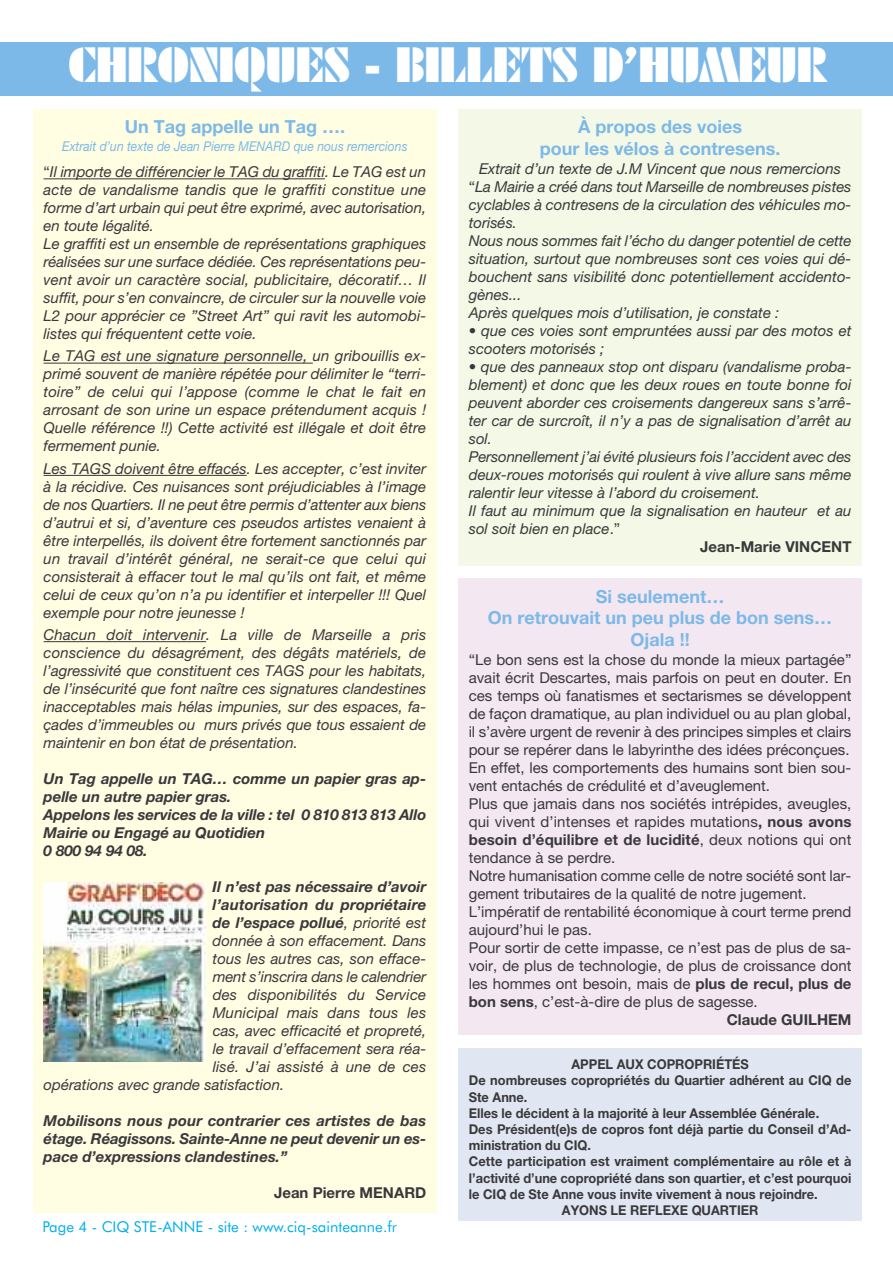
<style>
.page{position:relative;width:893px;height:1263px;background:#fff}
.page>*{position:absolute;margin:0;border:0;box-sizing:border-box;transform-origin:0 0}
.t1{font:48px "Futura Black BT";color:#fff}
.t2{font:700 18px/21.6px "Helvetica Neue";color:#7db9e8;text-align:center}
.t3{font:italic 15px/18px "Helvetica Neue";color:#39383a}
.t4{font:15px "Helvetica Neue";color:#39383a}
.t5{font:italic 700 15px/18px "Helvetica Neue";color:#39383a}
.t6{font:700 15px "Helvetica Neue";color:#39383a}
.t7{font:15px "Futura BT";color:#00afed}
.t8{font:700 13.5px "Helvetica Neue";color:#39383a;scale:.95 1}
.t9{font:italic 13.5px "Helvetica Neue";color:#7db9e8;scale:.9 1}
.s1{font-style:normal}
.s2{font-weight:400}
.s3{font-weight:700}
</style>
<div class="page">
<div style="left:0;top:43px;width:893px;height:53px;background:#7db9e8"></div>
<div style="left:33px;top:109px;width:404px;height:1103px;background:#fffde2"></div>
<div style="left:458px;top:109px;width:404px;height:456px;background:#f4f8e6"></div>
<hr style="left:50px;top:178px;width:275px;height:1px;background:#39383a">
<hr style="left:44px;top:363px;width:269px;height:1px;background:#39383a">
<hr style="left:44px;top:475px;width:203px;height:1px;background:#39383a">
<hr style="left:44px;top:641px;width:162px;height:1px;background:#39383a">
<img style="left:44px;top:882px;width:161px;height:180px">
<div style="left:458px;top:579px;width:404px;height:456px;background:#f3e7f1"></div>
<div style="left:458px;top:1048px;width:404px;height:172px;background:#e1e7f2"></div>
<h1 class="t1" style="left:68px;top:37px;width:760px">CHRONIQUES - BILLETS D’HUMEUR</h1>
<p class="t2" style="left:125px;top:117px;width:222px">Un Tag appelle un Tag ….</p>
<p class="t9" style="left:62px;top:141px;width:385px">Extrait d’un texte de Jean Pierre MENARD que nous remercions</p>
<p class="t3" style="left:44px;top:164px;width:384px"><span class="s1">“</span>Il importe de différencier le TAG du graffiti. Le TAG est un acte de vandalisme tandis que le graffiti constitue une forme d’art urbain qui peut être exprimé, avec autorisation, en toute légalité.<br>Le graffiti est un ensemble de représentations graphiques réalisées sur une surface dédiée. Ces représentations peu&shy;vent avoir un caractère social, publicitaire, décoratif… Il suffit, pour s’en convaincre, de circuler sur la nouvelle voie L2 pour apprécier ce ”Street Art” qui ravit les automobi&shy;listes qui fréquentent cette voie.</p>
<p class="t3" style="left:44px;top:349px;width:384px;text-align:justify">Le TAG est une signature personnelle, un gribouillis ex&shy;primé souvent de manière répétée pour délimiter le “terri&shy;toire” de celui qui l’appose (comme le chat le fait en arrosant de son urine un espace prétendument acquis !<br>Quelle référence !!) Cette activité est illégale et doit être fermement punie.</p>
<p class="t3" style="left:44px;top:461px;width:384px;text-align:justify">Les TAGS doivent être effacés. Les accepter, c’est inviter à la récidive. Ces nuisances sont préjudiciables à l’image de nos Quartiers. Il ne peut être permis d’attenter aux biens d’autrui et si, d’aventure ces pseudos artistes venaient à être interpellés, ils doivent être fortement sanctionnés par un travail d’intérêt général, ne serait-ce que celui qui consisterait à effacer tout le mal qu’ils ont fait, et même celui de ceux qu’on n’a pu identifier et interpeller !!! Quel exemple pour notre jeunesse !</p>
<p class="t3" style="left:44px;top:627px;width:384px;text-align:justify">Chacun doit intervenir. La ville de Marseille a pris conscience du désagrément, des dégâts matériels, de l’agressivité que constituent ces TAGS pour les habitats, de l’insécurité que font naître ces signatures clandestines inacceptables mais hélas impunies, sur des espaces, fa&shy;çades d’immeubles ou murs privés que tous essaient de maintenir en bon état de présentation.</p>
<p class="t5" style="left:44px;top:771px;width:384px">Un Tag appelle un TAG… comme un papier gras ap&shy;pelle un autre papier gras.<br>Appelons les services de la ville : tel 0 810 813 813 Allo Mairie ou Engagé au Quotidien<br>0 800 94 94 08.</p>
<p class="t5" style="left:213px;top:879px;width:215px">Il n’est pas nécessaire d’avoir</p>
<p class="t5" style="left:213px;top:897px;width:215px">l’autorisation du propriétaire</p>
<p class="t5" style="left:213px;top:915px;width:215px">de l’espace pollué<span class="s2">, priorité est</span></p>
<p class="t3" style="left:213px;top:933px;width:215px">donnée à son effacement. Dans</p>
<p class="t3" style="left:213px;top:951px;width:215px">tous les autres cas, son efface-</p>
<p class="t3" style="left:213px;top:969px;width:215px">ment s’inscrira dans le calendrier</p>
<p class="t3" style="left:213px;top:987px;width:215px">des disponibilités du Service</p>
<p class="t3" style="left:213px;top:1005px;width:215px">Municipal mais dans tous les</p>
<p class="t3" style="left:213px;top:1023px;width:215px">cas, avec efficacité et propreté,</p>
<p class="t3" style="left:213px;top:1041px;width:215px">le travail d’effacement sera réa-</p>
<p class="t3" style="left:213px;top:1059px;width:215px">lisé. J’ai assisté à une de ces</p>
<p class="t3" style="left:44px;top:1077px;width:242px">opérations avec grande satisfaction.</p>
<p class="t5" style="left:44px;top:1113px;width:384px;text-align:justify">Mobilisons nous pour contrarier ces artistes de bas étage. Réagissons. Sainte-Anne ne peut devenir un es&shy;pace d’expressions clandestines.”</p>
<p class="t6" style="left:274px;top:1187px;width:154px">Jean Pierre MENARD</p>
<p class="t7" style="left:43px;top:1218px;width:356px">Page 4 - CIQ STE-ANNE - site : www.ciq-sainteanne.fr</p>
<p class="t2" style="left:540px;top:118px;width:242px">À propos des voies<br>pour les vélos à contresens.</p>
<p class="t3" style="left:469px;top:162px;width:384px;text-indent:10px">Extrait d’un texte de J.M Vincent que nous remercions <span class="s1">“</span>La Mairie a créé dans tout Marseille de nombreuses pistes cyclables à contresens de la circulation des véhicules mo&shy;torisés.<br>Nous nous sommes fait l’écho du danger potentiel de cette situation, surtout que nombreuses sont ces voies qui dé&shy;bouchent sans visibilité donc potentiellement accidento&shy;gènes...<br>Après quelques mois d’utilisation, je constate :</p>
<p class="t3" style="left:469px;top:324px;width:384px">• que ces voies sont empruntées aussi par des motos et scooters motorisés ;</p>
<p class="t3" style="left:469px;top:360px;width:384px">• que des panneaux stop ont disparu (vandalisme proba-</p>
<p class="t3" style="left:469px;top:378px;width:384px">blement) et donc que les deux roues en toute bonne foi</p>
<p class="t3" style="left:469px;top:396px;width:384px">peuvent aborder ces croisements dangereux sans s’arrê-</p>
<p class="t3" style="left:469px;top:414px;width:384px">ter car de surcroît, il n’y a pas de signalisation d’arrêt au</p>
<p class="t3" style="left:469px;top:432px;width:25px">sol.</p>
<p class="t3" style="left:469px;top:450px;width:384px">Personnellement j’ai évité plusieurs fois l’accident avec des</p>
<p class="t3" style="left:469px;top:468px;width:384px">deux-roues motorisés qui roulent à vive allure sans même</p>
<p class="t3" style="left:469px;top:486px;width:293px">ralentir leur vitesse à l’abord du croisement.</p>
<p class="t3" style="left:469px;top:504px;width:384px">Il faut au minimum que la signalisation en hauteur et au</p>
<p class="t3" style="left:469px;top:522px;width:153px">sol soit bien en place<span class="s1">.”</span></p>
<p class="t6" style="left:700px;top:542px;width:153px">Jean-Marie VINCENT</p>
<p class="t2" style="left:488px;top:587px;width:346px">Si seulement…<br>On retrouvait un peu plus de bon sens…<br>Ojala !!</p>
<p class="t4" style="left:469px;top:655px;width:384px">“Le bon sens est la chose du monde la mieux partagée”</p>
<p class="t4" style="left:469px;top:673px;width:384px">avait écrit Descartes, mais parfois on peut en douter. En</p>
<p class="t4" style="left:469px;top:691px;width:384px">ces temps où fanatismes et sectarismes se développent</p>
<p class="t4" style="left:469px;top:709px;width:384px">de façon dramatique, au plan individuel ou au plan global,</p>
<p class="t4" style="left:469px;top:727px;width:384px">il s’avère urgent de revenir à des principes simples et clairs</p>
<p class="t4" style="left:469px;top:745px;width:382px">pour se repérer dans le labyrinthe des idées préconçues.</p>
<p class="t4" style="left:469px;top:763px;width:384px">En effet, les comportements des humains sont bien sou-</p>
<p class="t4" style="left:469px;top:781px;width:303px">vent entachés de crédulité et d’aveuglement.</p>
<p class="t4" style="left:469px;top:799px;width:384px">Plus que jamais dans nos sociétés intrépides, aveugles,</p>
<p class="t4" style="left:469px;top:817px;width:384px">qui vivent d’intenses et rapides mutations<span class="s3">, nous avons</span></p>
<p class="t6" style="left:469px;top:835px;width:384px">besoin d’équilibre et de lucidité<span class="s2">, deux notions qui ont</span></p>
<p class="t4" style="left:469px;top:853px;width:148px">tendance à se perdre.</p>
<p class="t4" style="left:469px;top:871px;width:384px">Notre humanisation comme celle de notre société sont lar-</p>
<p class="t4" style="left:469px;top:889px;width:339px">gement tributaires de la qualité de notre jugement.</p>
<p class="t4" style="left:469px;top:907px;width:384px">L’impératif de rentabilité économique à court terme prend</p>
<p class="t4" style="left:469px;top:925px;width:125px">aujourd’hui le pas.</p>
<p class="t4" style="left:469px;top:943px;width:384px">Pour sortir de cette impasse, ce n’est pas de plus de sa-</p>
<p class="t4" style="left:469px;top:961px;width:384px">voir, de plus de technologie, de plus de croissance dont</p>
<p class="t4" style="left:469px;top:979px;width:384px">les hommes ont besoin, mais de <span class="s3">plus de recul, plus de</span></p>
<p class="t4" style="left:469px;top:997px;width:290px"><span class="s3">bon sens</span>, c’est-à-dire de plus de sagesse.</p>
<p class="t6" style="left:727px;top:1015px;width:126px">Claude GUILHEM</p>
<p class="t8" style="left:571px;top:1059px;width:188px">APPEL AUX COPROPRIÉTÉS</p>
<p class="t8" style="left:469px;top:1076px;width:404px">De nombreuses copropriétés du Quartier adhérent au CIQ de</p>
<p class="t8" style="left:469px;top:1092px;width:63px">Ste Anne.</p>
<p class="t8" style="left:469px;top:1108px;width:370px">Elles le décident à la majorité à leur Assemblée Générale.</p>
<p class="t8" style="left:469px;top:1124px;width:404px">Des Président(e)s de copros font déjà partie du Conseil d’Ad-</p>
<p class="t8" style="left:469px;top:1140px;width:130px">ministration du CIQ.</p>
<p class="t8" style="left:469px;top:1157px;width:404px">Cette participation est vraiment complémentaire au rôle et à</p>
<p class="t8" style="left:469px;top:1173px;width:404px">l’activité d’une copropriété dans son quartier, et c’est pourquoi</p>
<p class="t8" style="left:469px;top:1189px;width:369px">le CIQ de Ste Anne vous invite vivement à nous rejoindre.</p>
<p class="t8" style="left:562px;top:1205px;width:208px">AYONS LE REFLEXE QUARTIER</p>
</div>
